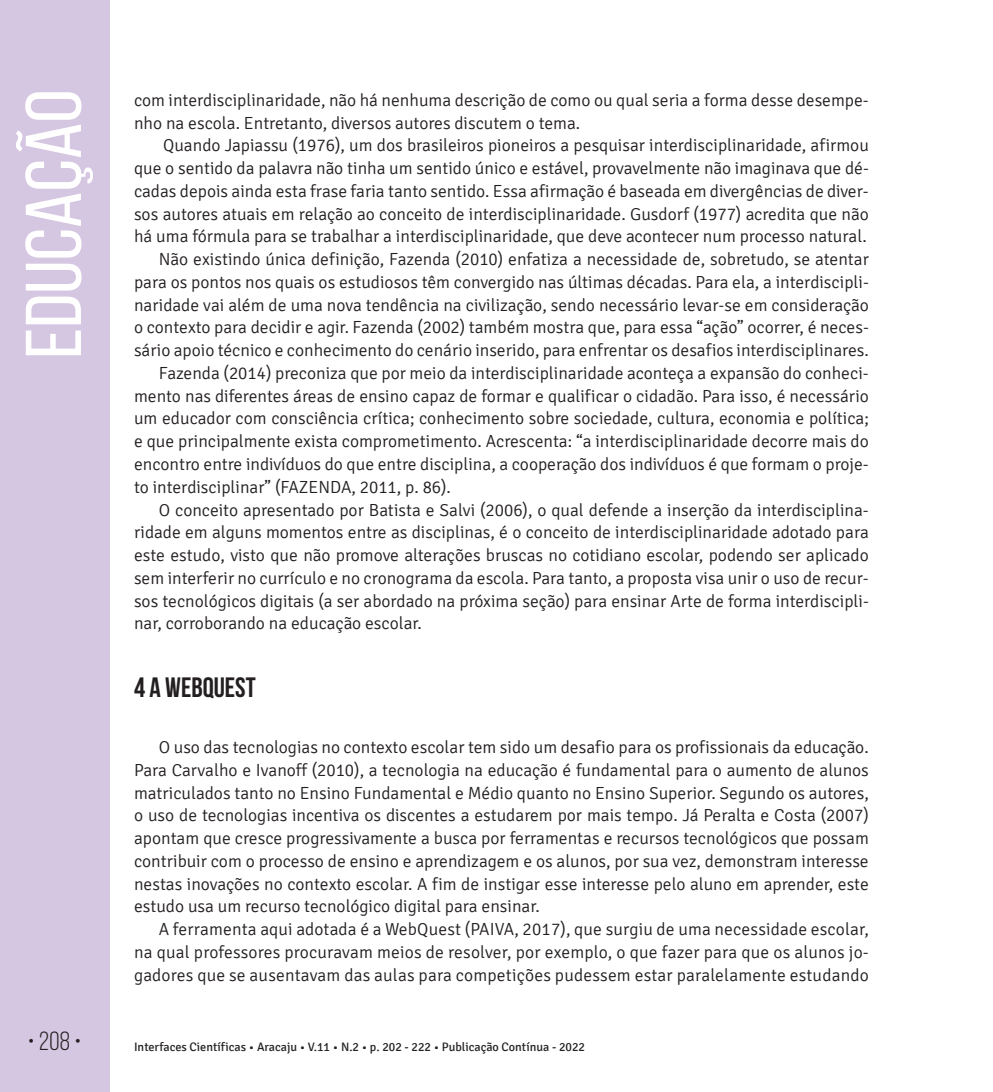
<style>
.page{position:relative;width:993px;height:1092px;background:#fff}
.page>*{position:absolute;margin:0;border:0;box-sizing:border-box;transform-origin:0 0}
.t1{font:78.75px "Bebas Neue";color:#fff;scale:1.09 1}
.t2{font:700 28px "Bebas Neue";color:#231f20}
.t3{font:26.25px "Bebas Neue";color:#231f20}
.t4{font:300 17.5px/22.8px "Signika";color:#231f20;text-align:justify}
.t5{font:12.25px "Signika";color:#231f20}
</style>
<div class="page">
<div style="left:0;top:0;width:109px;height:1091px;background:#d5c6e1"></div>
<h1 class="t1" style="left:11px;top:358px;width:248px;rotate:-90deg">EDUCAÇÃO</h1>
<p class="t4" style="left:134px;top:89px;width:736px">com interdisciplinaridade, não há nenhuma descrição de como ou qual seria a forma desse desempe&shy;nho na escola. Entretanto, diversos autores discutem o tema.</p>
<p class="t4" style="left:163px;top:134px;width:707px">Quando Japiassu (1976), um dos brasileiros pioneiros a pesquisar interdisciplinaridade, afirmou</p>
<p class="t4" style="left:134px;top:157px;width:736px">que o sentido da palavra não tinha um sentido único e estável, provavelmente não imaginava que dé-</p>
<p class="t4" style="left:134px;top:180px;width:736px">cadas depois ainda esta frase faria tanto sentido. Essa afirmação é baseada em divergências de diver-</p>
<p class="t4" style="left:134px;top:203px;width:736px">sos autores atuais em relação ao conceito de interdisciplinaridade. Gusdorf (1977) acredita que não</p>
<p class="t4" style="left:134px;top:225px;width:734px">há uma fórmula para se trabalhar a interdisciplinaridade, que deve acontecer num processo natural.</p>
<p class="t4" style="left:159px;top:248px;width:711px">Não existindo única definição, Fazenda (2010) enfatiza a necessidade de, sobretudo, se atentar</p>
<p class="t4" style="left:134px;top:271px;width:736px">para os pontos nos quais os estudiosos têm convergido nas últimas décadas. Para ela, a interdiscipli-</p>
<p class="t4" style="left:134px;top:294px;width:736px">naridade vai além de uma nova tendência na civilização, sendo necessário levar-se em consideração</p>
<p class="t4" style="left:134px;top:316px;width:736px">o contexto para decidir e agir. Fazenda (2002) também mostra que, para essa “ação” ocorrer, é neces-</p>
<p class="t4" style="left:134px;top:339px;width:736px">sário apoio técnico e conhecimento do cenário inserido, para enfrentar os desafios interdisciplinares.</p>
<p class="t4" style="left:159px;top:362px;width:711px">Fazenda (2014) preconiza que por meio da interdisciplinaridade aconteça a expansão do conheci-</p>
<p class="t4" style="left:134px;top:385px;width:736px">mento nas diferentes áreas de ensino capaz de formar e qualificar o cidadão. Para isso, é necessário</p>
<p class="t4" style="left:134px;top:407px;width:736px">um educador com consciência crítica; conhecimento sobre sociedade, cultura, economia e política;</p>
<p class="t4" style="left:134px;top:430px;width:736px">e que principalmente exista comprometimento. Acrescenta: “a interdisciplinaridade decorre mais do</p>
<p class="t4" style="left:134px;top:453px;width:736px">encontro entre indivíduos do que entre disciplina, a cooperação dos indivíduos é que formam o proje-</p>
<p class="t4" style="left:134px;top:476px;width:318px">to interdisciplinar” (FAZENDA, 2011, p. 86).</p>
<p class="t4" style="left:159px;top:498px;width:711px">O conceito apresentado por Batista e Salvi (2006), o qual defende a inserção da interdisciplina-</p>
<p class="t4" style="left:134px;top:521px;width:736px">ridade em alguns momentos entre as disciplinas, é o conceito de interdisciplinaridade adotado para</p>
<p class="t4" style="left:134px;top:544px;width:736px">este estudo, visto que não promove alterações bruscas no cotidiano escolar, podendo ser aplicado</p>
<p class="t4" style="left:134px;top:567px;width:736px">sem interferir no currículo e no cronograma da escola. Para tanto, a proposta visa unir o uso de recur-</p>
<p class="t4" style="left:134px;top:589px;width:736px">sos tecnológicos digitais (a ser abordado na próxima seção) para ensinar Arte de forma interdiscipli-</p>
<p class="t4" style="left:134px;top:612px;width:289px">nar, corroborando na educação escolar.</p>
<h2 class="t2" style="left:134px;top:671px;width:123px">4 A WEBQUEST</h2>
<p class="t4" style="left:134px;top:736px;width:736px;text-indent:25px">O uso das tecnologias no contexto escolar tem sido um desafio para os profissionais da educação.<br>Para Carvalho e Ivanoff (2010), a tecnologia na educação é fundamental para o aumento de alunos matriculados tanto no Ensino Fundamental e Médio quanto no Ensino Superior. Segundo os autores, o uso de tecnologias incentiva os discentes a estudarem por mais tempo. Já Peralta e Costa (2007) apontam que cresce progressivamente a busca por ferramentas e recursos tecnológicos que possam contribuir com o processo de ensino e aprendizagem e os alunos, por sua vez, demonstram interesse nestas inovações no contexto escolar. A fim de instigar esse interesse pelo aluno em aprender, este estudo usa um recurso tecnológico digital para ensinar.</p>
<p class="t4" style="left:134px;top:918px;width:736px;text-indent:25px">A ferramenta aqui adotada é a WebQuest (PAIVA, 2017), que surgiu de uma necessidade escolar, na qual professores procuravam meios de resolver, por exemplo, o que fazer para que os alunos jo&shy;gadores que se ausentavam das aulas para competições pudessem estar paralelamente estudando</p>
<h3 class="t3" style="left:28px;top:1026px;width:55px">• 208 •</h3>
<p class="t5" style="left:134px;top:1040px;width:452px">Interfaces Científicas • Aracaju • V.11 • N.2 • p. 202 - 222 • Publicação Contínua - 2022</p>
</div>
